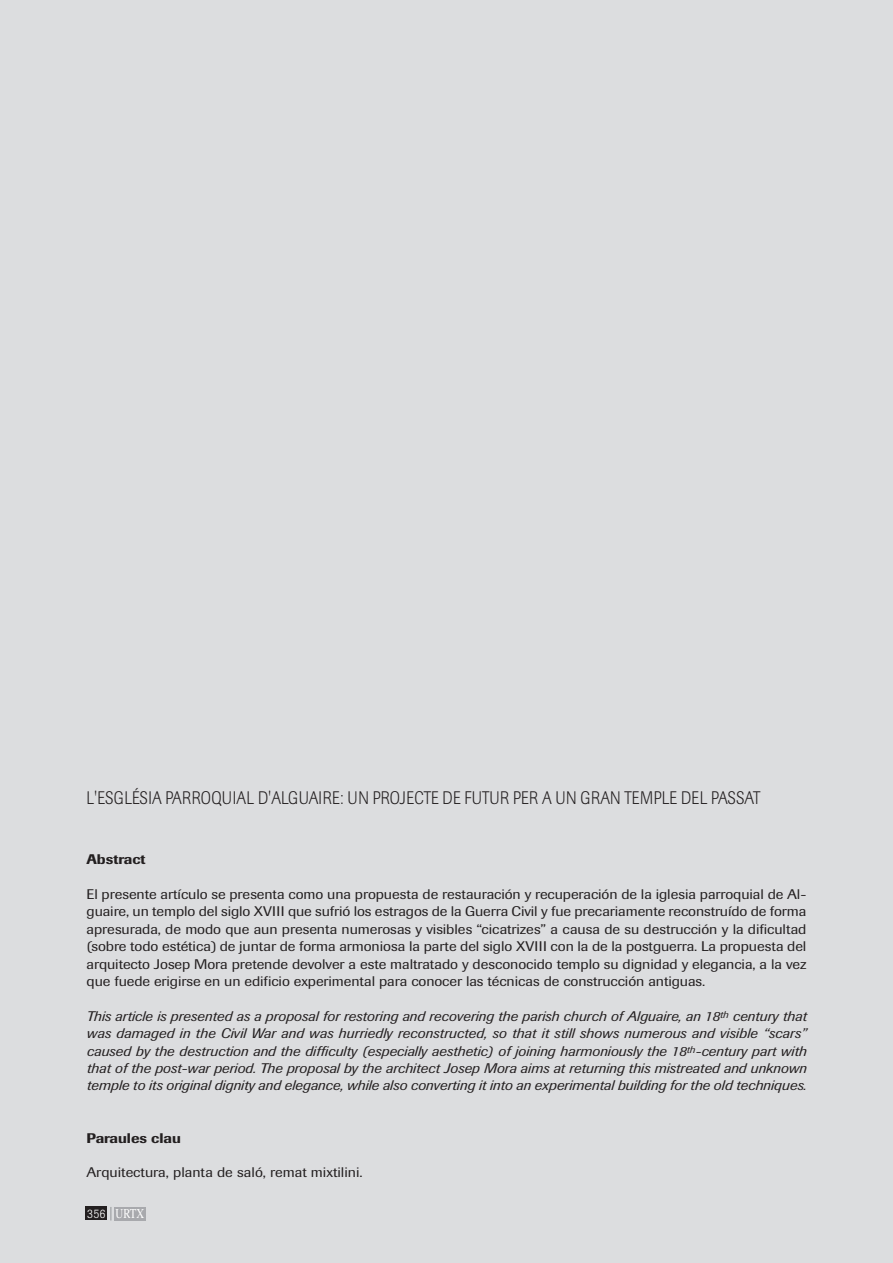
<style>
.page{position:relative;width:893px;height:1263px;background:#dcdddf}
.page>*{position:absolute;margin:0;border:0;box-sizing:border-box;transform-origin:0 0}
.t1{font:300 18px "Imago";letter-spacing:.02em;color:#231f20;scale:.85 1}
.t2{font:13.8px/17.4px "Imago";letter-spacing:-.005em;color:#231f20;text-align:justify;scale:1.1 1}
.t3{font:italic 13.8px/17.4px "Imago";color:#231f20;text-align:justify;scale:1.1 1}
.t4{font:500 13.8px "Imago";color:#231f20;scale:1.1 1}
.t5{font:13.5px "Times";color:#fff;scale:.8 1}
.t6{font:300 12.75px "Imago";color:#fff;scale:.95 1}
</style>
<div class="page">
<div style="left:85px;top:1207px;width:22px;height:13px;background:#231f20"></div>
<svg style="left:111px;top:1207px;width:1px;height:13px"></svg>
<div style="left:114px;top:1207px;width:31px;height:13px;background:#a8a9ad"></div>
<h1 class="t1" style="left:87px;top:791px;width:794px">L'ESGLÉSIA PARROQUIAL D'ALGUAIRE: UN PROJECTE DE FUTUR PER A UN GRAN TEMPLE DEL PASSAT</h1>
<p class="t4" style="left:87px;top:854px;width:55px">Abstract</p>
<p class="t2" style="left:87px;top:886px;width:656px">El presente artículo se presenta como una propuesta de restauración y recuperación de la iglesia parroquial de Al&shy;guaire, un templo del siglo XVIII que sufrió los estragos de la Guerra Civil y fue precariamente reconstruído de forma apresurada, de modo que aun presenta numerosas y visibles “cicatrizes” a causa de su destrucción y la dificultad (sobre todo estética) de juntar de forma armoniosa la parte del siglo XVIII con la de la postguerra. La propuesta del arquitecto Josep Mora pretende devolver a este maltratado y desconocido templo su dignidad y elegancia, a la vez que fuede erigirse en un edificio experimental para conocer las técnicas de construcción antiguas.</p>
<p class="t3" style="left:87px;top:1009px;width:656px">This article is presented as a proposal for restoring and recovering the parish church of Alguaire, an 18<sup>th</sup> century that was damaged in the Civil War and was hurriedly reconstructed, so that it still shows numerous and visible “scars” caused by the destruction and the difficulty (especially aesthetic) of joining harmoniously the 18<sup>th</sup>-century part with that of the post-war period. The proposal by the architect Josep Mora aims at returning this mistreated and unknown temple to its original dignity and elegance, while also converting it into an experimental building for the old techniques.</p>
<p class="t4" style="left:87px;top:1133px;width:87px">Paraules clau</p>
<p class="t2" style="left:87px;top:1165px;width:253px">Arquitectura, planta de saló, remat mixtilini.</p>
<p class="t6" style="left:87px;top:1209px;width:21px">356</p>
<p class="t5" style="left:116px;top:1209px;width:37px">URTX</p>
</div>
